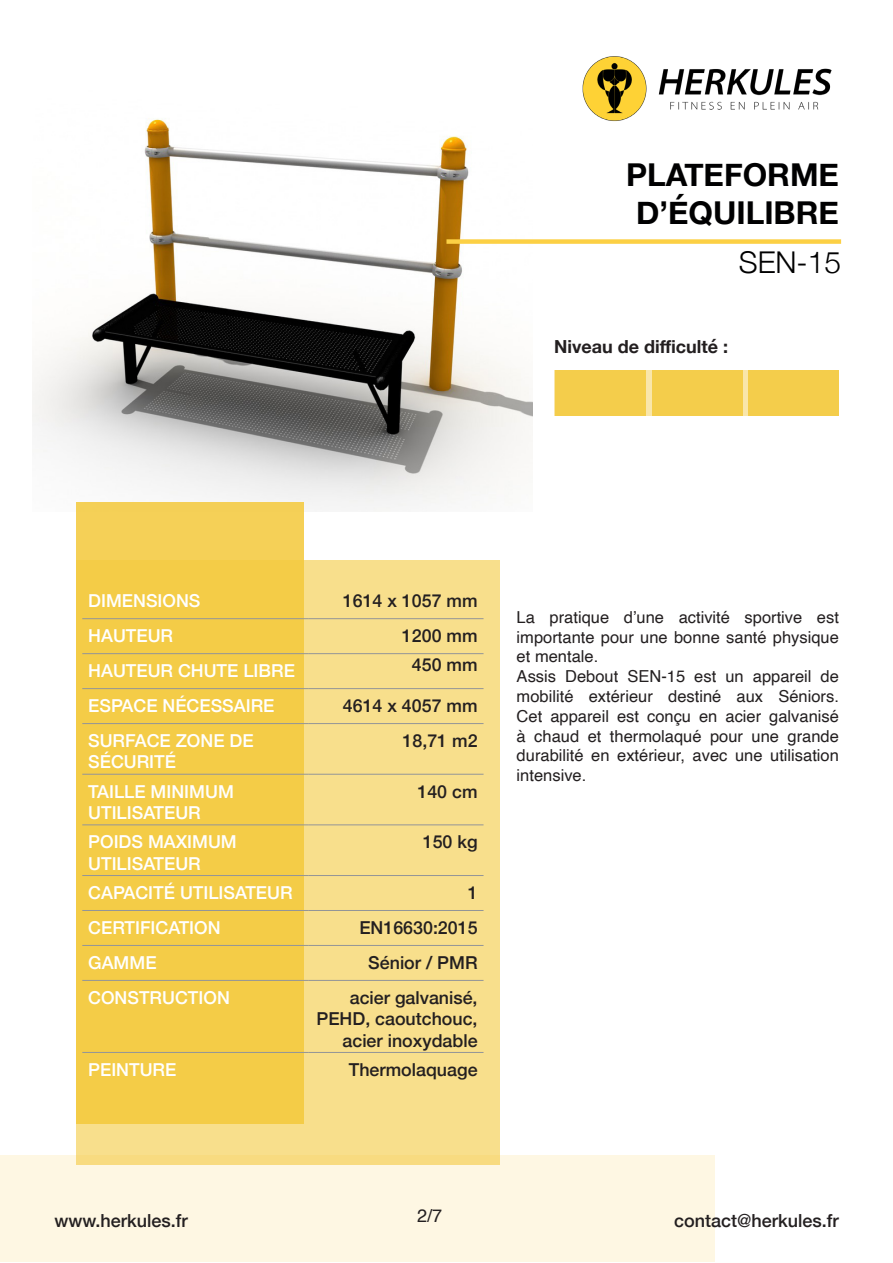
<style>
.page{position:relative;width:893px;height:1263px;background:#fff}
.page>*{position:absolute;margin:0;border:0;box-sizing:border-box;transform-origin:0 0}
.t1{font:700 31.5px "Helvetica Neue";color:#000001}
.t2{font:300 30px "Helvetica Neue";color:#000001}
.t3{font:500 18px "Helvetica Neue";color:#231f20}
.t4{font:700 18px "Helvetica Neue";color:#231f20}
.t5{font:18px "Helvetica";color:#231f20}
.t6{font:500 17.85px/21.5px "Helvetica Neue";color:#fff}
.t7{font:500 17.85px/21.5px "Helvetica Neue";color:#231f20;text-align:right}
.t8{font:16.5px/19.8px "Helvetica";color:#231f20;text-align:justify}
</style>
<div class="page">
<div style="left:0;top:1156px;width:715px;height:106px;background:#fef7e3"></div>
<img style="left:33px;top:118px;width:499px;height:394px">
<img style="left:582px;top:56px;width:250px;height:65px">
<div style="left:77px;top:561px;width:423px;height:604px;background:#f8df8c"></div>
<div style="left:77px;top:502px;width:227px;height:622px;background:linear-gradient(to bottom,#f4cd4c,#f4cb45)"></div>
<hr style="left:82px;top:618px;width:227px;height:1px;background:#939598">
<hr style="left:309px;top:618px;width:174px;height:1px;background:#939598">
<hr style="left:82px;top:653px;width:227px;height:1px;background:#939598">
<hr style="left:309px;top:653px;width:174px;height:1px;background:#939598">
<hr style="left:82px;top:688px;width:227px;height:1px;background:#939598">
<hr style="left:309px;top:688px;width:174px;height:1px;background:#939598">
<hr style="left:82px;top:723px;width:227px;height:1px;background:#939598">
<hr style="left:309px;top:723px;width:174px;height:1px;background:#939598">
<hr style="left:82px;top:774px;width:227px;height:1px;background:#939598">
<hr style="left:309px;top:774px;width:174px;height:1px;background:#939598">
<hr style="left:82px;top:824px;width:227px;height:1px;background:#939598">
<hr style="left:309px;top:824px;width:174px;height:1px;background:#939598">
<hr style="left:82px;top:875px;width:227px;height:1px;background:#939598">
<hr style="left:309px;top:875px;width:174px;height:1px;background:#939598">
<hr style="left:82px;top:910px;width:227px;height:1px;background:#939598">
<hr style="left:309px;top:910px;width:174px;height:1px;background:#939598">
<hr style="left:82px;top:945px;width:227px;height:1px;background:#939598">
<hr style="left:309px;top:945px;width:174px;height:1px;background:#939598">
<hr style="left:82px;top:980px;width:227px;height:1px;background:#939598">
<hr style="left:309px;top:980px;width:174px;height:1px;background:#939598">
<hr style="left:82px;top:1052px;width:227px;height:1px;background:#939598">
<hr style="left:309px;top:1052px;width:174px;height:1px;background:#939598">
<div style="left:446px;top:239px;width:395px;height:5px;background:#fcd044"></div>
<div style="left:554px;top:371px;width:285px;height:45px;background:linear-gradient(to bottom,#f9e6aa,#f9e6aa)"></div>
<div style="left:556px;top:371px;width:90px;height:45px;background:#f4cd4b"></div>
<div style="left:652px;top:371px;width:91px;height:45px;background:#f4cd4b"></div>
<div style="left:748px;top:371px;width:91px;height:45px;background:#f4cd4b"></div>
<p class="t1" style="left:626px;top:150px;width:214px">PLATEFORME</p>
<p class="t1" style="left:636px;top:188px;width:204px">D’ÉQUILIBRE</p>
<p class="t2" style="left:739px;top:238px;width:104px">SEN-15</p>
<p class="t4" style="left:554px;top:333px;width:176px">Niveau de difficulté :</p>
<p class="t6" style="left:88px;top:588px;width:114px">DIMENSIONS</p>
<p class="t7" style="left:343px;top:588px;width:136px">1614 x 1057 mm</p>
<p class="t6" style="left:88px;top:623px;width:86px">HAUTEUR</p>
<p class="t7" style="left:402px;top:623px;width:77px">1200 mm</p>
<p class="t6" style="left:88px;top:658px;width:208px">HAUTEUR CHUTE LIBRE</p>
<p class="t7" style="left:412px;top:652px;width:67px">450 mm</p>
<p class="t6" style="left:88px;top:693px;width:188px">ESPACE NÉCESSAIRE</p>
<p class="t7" style="left:343px;top:693px;width:136px">4614 x 4057 mm</p>
<p class="t6" style="left:88px;top:728px;width:167px">SURFACE ZONE DE<br>SÉCURITÉ</p>
<p class="t7" style="left:403px;top:728px;width:76px">18,71 m2</p>
<p class="t6" style="left:88px;top:779px;width:147px">TAILLE MINIMUM<br>UTILISATEUR</p>
<p class="t7" style="left:417px;top:779px;width:62px">140 cm</p>
<p class="t6" style="left:88px;top:830px;width:150px">POIDS MAXIMUM<br>UTILISATEUR</p>
<p class="t7" style="left:423px;top:830px;width:56px">150 kg</p>
<p class="t6" style="left:88px;top:880px;width:206px">CAPACITÉ UTILISATEUR</p>
<p class="t7" style="left:468px;top:880px;width:11px">1</p>
<p class="t6" style="left:88px;top:915px;width:134px">CERTIFICATION</p>
<p class="t7" style="left:359px;top:915px;width:120px">EN16630:2015</p>
<p class="t6" style="left:88px;top:950px;width:70px">GAMME</p>
<p class="t7" style="left:368px;top:950px;width:111px">Sénior / PMR</p>
<p class="t6" style="left:88px;top:985px;width:143px">CONSTRUCTION</p>
<p class="t7" style="left:316px;top:985px;width:163px">acier galvanisé,<br>PEHD, caoutchouc, acier inoxydable</p>
<p class="t6" style="left:88px;top:1057px;width:90px">PEINTURE</p>
<p class="t7" style="left:349px;top:1057px;width:130px">Thermolaquage</p>
<p class="t8" style="left:517px;top:608px;width:324px">La pratique d’une activité sportive est importante pour une bonne santé physique et mentale.</p>
<p class="t8" style="left:517px;top:667px;width:324px">Assis Debout SEN-15 est un appareil de mobilité extérieur destiné aux Séniors.<br>Cet appareil est conçu en acier galvanisé à chaud et thermolaqué pour une grande durabilité en extérieur, avec une utilisation intensive.</p>
<p class="t3" style="left:54px;top:1206px;width:135px">www.herkules.fr</p>
<p class="t5" style="left:417px;top:1202px;width:27px">2/7</p>
<p class="t3" style="left:674px;top:1206px;width:166px">contact@herkules.fr</p>
</div>
